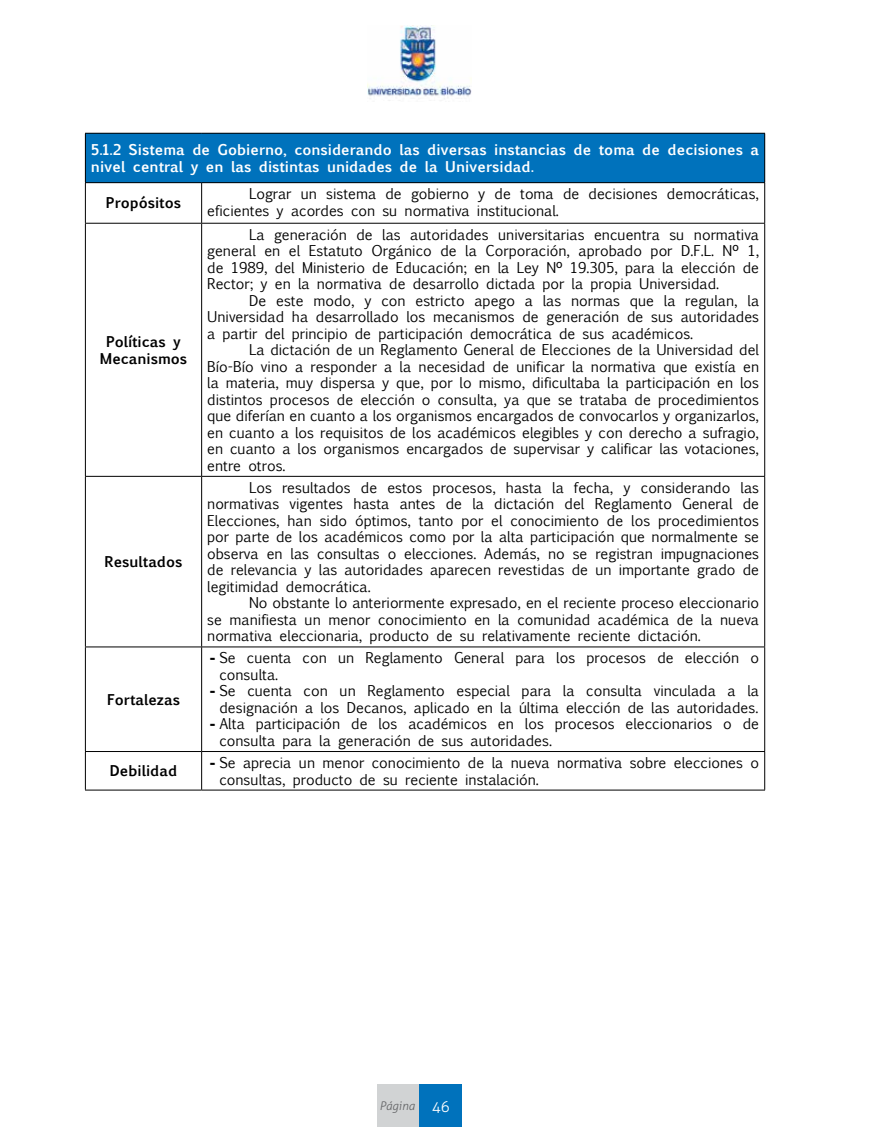
<style>
.page{position:relative;width:893px;height:1127px;background:#fff}
.page>*{position:absolute;margin:0;border:0;box-sizing:border-box;transform-origin:0 0}
.t1{font:14.25px/16.5px "Euphemia UCAS";color:#000;text-align:justify}
.t2{font:700 14.25px/16.5px "Euphemia UCAS";color:#fff}
.t3{font:700 14.25px/16.5px "Euphemia UCAS";color:#000;text-align:center}
.t4{font:italic 300 11.85px "Aller";color:#636466}
.s1{font-family:"Arial";font-weight:700;font-size:16.5px}
.s2{font-style:normal;font-size:15px;color:#fff}
</style>
<div class="page">
<div style="left:377px;top:1084px;width:42px;height:43px;background:#d1d3d4"></div>
<div style="left:419px;top:1084px;width:43px;height:43px;background:#0072bc"></div>
<div style="left:85px;top:133px;width:680px;height:50px;background:#0072bc"></div>
<hr style="left:85px;top:133px;width:117px;height:1px;background:#000">
<hr style="left:85px;top:134px;width:1px;height:48px;background:#000">
<hr style="left:202px;top:133px;width:563px;height:1px;background:#000">
<hr style="left:764px;top:134px;width:1px;height:48px;background:#000">
<hr style="left:85px;top:182px;width:117px;height:1px;background:#000">
<hr style="left:85px;top:183px;width:1px;height:40px;background:#000">
<hr style="left:202px;top:182px;width:563px;height:1px;background:#000">
<hr style="left:201px;top:183px;width:1px;height:40px;background:#000">
<hr style="left:764px;top:183px;width:1px;height:40px;background:#000">
<hr style="left:85px;top:223px;width:117px;height:1px;background:#000">
<hr style="left:85px;top:224px;width:1px;height:252px;background:#000">
<hr style="left:202px;top:223px;width:563px;height:1px;background:#000">
<hr style="left:201px;top:224px;width:1px;height:252px;background:#000">
<hr style="left:764px;top:224px;width:1px;height:252px;background:#000">
<hr style="left:85px;top:476px;width:117px;height:1px;background:#000">
<hr style="left:85px;top:477px;width:1px;height:169px;background:#000">
<hr style="left:202px;top:476px;width:563px;height:1px;background:#000">
<hr style="left:201px;top:477px;width:1px;height:169px;background:#000">
<hr style="left:764px;top:477px;width:1px;height:169px;background:#000">
<hr style="left:85px;top:646px;width:117px;height:1px;background:#000">
<hr style="left:85px;top:647px;width:1px;height:104px;background:#000">
<hr style="left:202px;top:646px;width:563px;height:1px;background:#000">
<hr style="left:201px;top:647px;width:1px;height:104px;background:#000">
<hr style="left:764px;top:647px;width:1px;height:104px;background:#000">
<hr style="left:85px;top:751px;width:117px;height:1px;background:#000">
<hr style="left:85px;top:752px;width:1px;height:38px;background:#000">
<hr style="left:202px;top:751px;width:563px;height:1px;background:#000">
<hr style="left:201px;top:752px;width:1px;height:38px;background:#000">
<hr style="left:764px;top:752px;width:1px;height:38px;background:#000">
<hr style="left:85px;top:790px;width:117px;height:1px;background:#000">
<hr style="left:202px;top:790px;width:563px;height:1px;background:#000">
<img style="left:368px;top:26px;width:103px;height:75px">
<p class="t2" style="left:91px;top:141px;width:670px">5.1.2 Sistema de Gobierno, considerando las diversas instancias de toma de decisiones a nivel central y en las distintas unidades de la Universidad.</p>
<p class="t3" style="left:106px;top:195px;width:77px">Propósitos</p>
<p class="t1" style="left:207px;top:186px;width:553px;text-indent:42px">Lograr un sistema de gobierno y de toma de decisiones democráticas, eficientes y acordes con su normativa institucional.</p>
<p class="t3" style="left:100px;top:333px;width:89px">Políticas y<br>Mecanismos</p>
<p class="t3" style="left:105px;top:553px;width:79px">Resultados</p>
<p class="t3" style="left:107px;top:691px;width:74px">Fortalezas</p>
<p class="t1" style="left:207px;top:226px;width:553px;text-indent:42px">La generación de las autoridades universitarias encuentra su normativa general en el Estatuto Orgánico de la Corporación, aprobado por D.F.L. Nº 1, de 1989, del Ministerio de Educación; en la Ley Nº 19.305, para la elección de Rector; y en la normativa de desarrollo dictada por la propia Universidad.</p>
<p class="t1" style="left:207px;top:292px;width:553px;text-indent:42px">De este modo, y con estricto apego a las normas que la regulan, la Universidad ha desarrollado los mecanismos de generación de sus autoridades a partir del principio de participación democrática de sus académicos.</p>
<p class="t1" style="left:207px;top:342px;width:553px;text-indent:42px">La dictación de un Reglamento General de Elecciones de la Universidad del Bío-Bío vino a responder a la necesidad de unificar la normativa que existía en la materia, muy dispersa y que, por lo mismo, dificultaba la participación en los distintos procesos de elección o consulta, ya que se trataba de procedimientos que diferían en cuanto a los organismos encargados de convocarlos y organizarlos, en cuanto a los requisitos de los académicos elegibles y con derecho a sufragio, en cuanto a los organismos encargados de supervisar y calificar las votaciones, entre otros.</p>
<p class="t1" style="left:207px;top:479px;width:553px;text-indent:42px">Los resultados de estos procesos, hasta la fecha, y considerando las normativas vigentes hasta antes de la dictación del Reglamento General de Elecciones, han sido óptimos, tanto por el conocimiento de los procedimientos por parte de los académicos como por la alta participación que normalmente se observa en las consultas o elecciones. Además, no se registran impugnaciones de relevancia y las autoridades aparecen revestidas de un importante grado de legitimidad democrática.</p>
<p class="t1" style="left:207px;top:595px;width:553px;text-indent:42px">No obstante lo anteriormente expresado, en el reciente proceso eleccionario se manifiesta un menor conocimiento en la comunidad académica de la nueva normativa eleccionaria, producto de su relativamente reciente dictación.</p>
<p class="t1" style="left:219px;top:650px;width:541px;text-indent:-10px"><span class="s1">-</span> Se cuenta con un Reglamento General para los procesos de elección o consulta.</p>
<p class="t1" style="left:210px;top:683px;width:551px;text-align:right"><span class="s1">-</span> Se cuenta con un Reglamento especial para la consulta vinculada a la designación a los Decanos, aplicado en la última elección de las autoridades.</p>
<p class="t1" style="left:219px;top:716px;width:541px;text-indent:-10px"><span class="s1">-</span> Alta participación de los académicos en los procesos eleccionarios o de consulta para la generación de sus autoridades.</p>
<p class="t3" style="left:110px;top:762px;width:69px">Debilidad</p>
<p class="t1" style="left:219px;top:754px;width:541px;text-indent:-10px"><span class="s1">-</span> Se aprecia un menor conocimiento de la nueva normativa sobre elecciones o consultas, producto de su reciente instalación.</p>
<p class="t4" style="left:380px;top:1099px;width:72px">Página <span class="s2">46</span></p>
</div>
